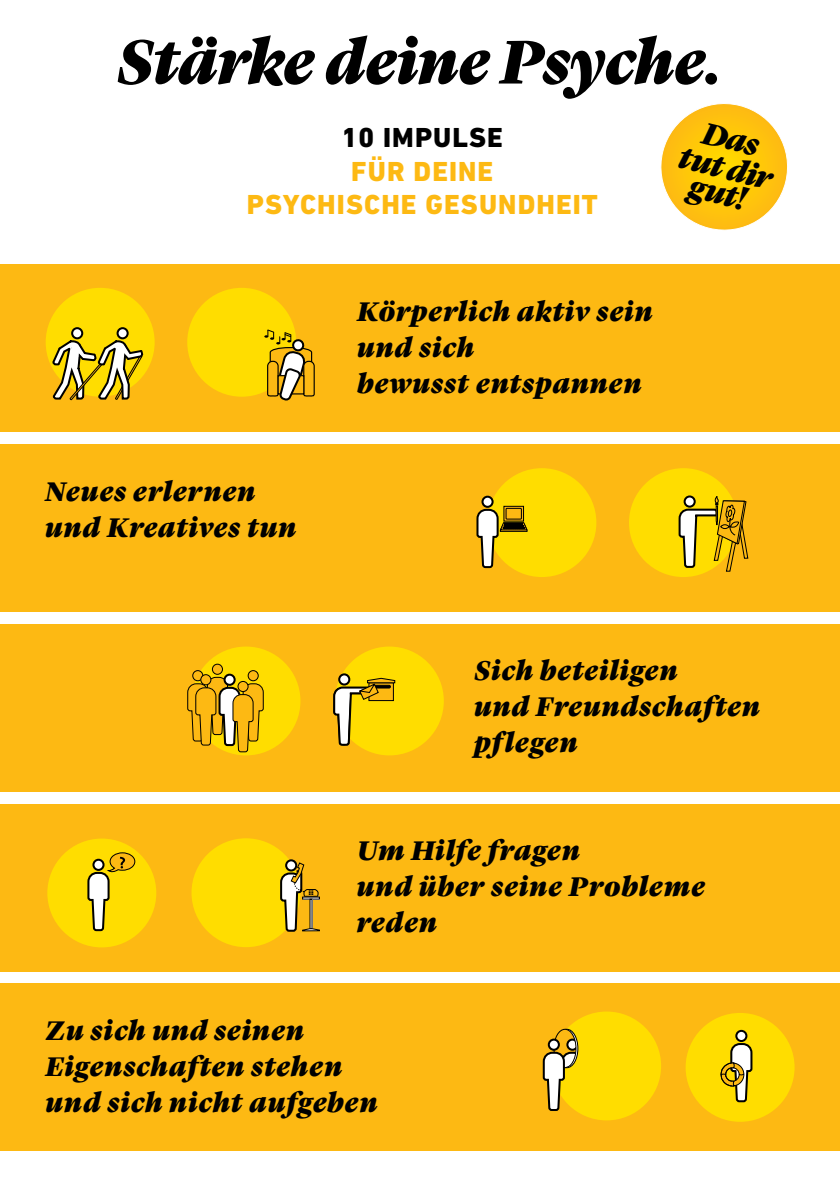
<style>
.page{position:relative;width:840px;height:1191px;background:#fff}
.page>*{position:absolute;margin:0;border:0;box-sizing:border-box;transform-origin:0 0}
.t1{font:italic 900 64px "Lyon Display";color:#000}
.t2{font:italic 900 32px/29.2px "Lyon Display";color:#000;text-align:center}
.t3{font:italic 900 28px/36px "Lyon Display";letter-spacing:.04em;color:#000}
.t4{font:800 28px/33.6px "DIN Next LT Pro";letter-spacing:.04em;color:#fdb913;text-align:center}
.t5{font:800 28px "DIN Next LT Pro";letter-spacing:.04em;color:#000}
</style>
<div class="page">
<div style="left:0;top:264px;width:839px;height:168px;background:#fdb913"></div>
<div style="left:0;top:444px;width:839px;height:168px;background:#fdb913"></div>
<div style="left:0;top:624px;width:839px;height:167px;background:#fdb913"></div>
<div style="left:0;top:803px;width:839px;height:168px;background:#fdb913"></div>
<div style="left:0;top:983px;width:839px;height:168px;background:#fdb913"></div>
<svg style="left:661px;top:103px;width:127px;height:128px"></svg>
<div style="left:46px;top:288px;width:108px;height:109px;background:#fd0;border-radius:50%"></div>
<svg style="left:51px;top:327px;width:92px;height:74px"></svg>
<div style="left:187px;top:288px;width:109px;height:109px;background:#fd0;border-radius:50%"></div>
<svg style="left:264px;top:329px;width:51px;height:71px"></svg>
<div style="left:487px;top:468px;width:109px;height:109px;background:#fd0;border-radius:50%"></div>
<div style="left:628px;top:468px;width:109px;height:109px;background:#fd0;border-radius:50%"></div>
<div style="left:482px;top:497px;width:10px;height:10px;background:#fff;border-radius:50%"></div>
<div style="left:481px;top:496px;width:12px;height:12px;border:2px solid #000;border-radius:50%"></div>
<svg style="left:476px;top:505px;width:52px;height:64px"></svg>
<svg style="left:678px;top:494px;width:70px;height:78px"></svg>
<div style="left:191px;top:646px;width:109px;height:109px;background:#fd0;border-radius:50%"></div>
<div style="left:248px;top:670px;width:10px;height:11px;background:#fdb913;border-radius:50%"></div>
<div style="left:247px;top:670px;width:11px;height:11px;border:1px solid #000;border-radius:50%"></div>
<div style="left:212px;top:664px;width:10px;height:10px;background:#fdb913;border-radius:50%"></div>
<div style="left:212px;top:663px;width:11px;height:12px;border:1px solid #000;border-radius:50%"></div>
<div style="left:193px;top:670px;width:10px;height:11px;background:#fdb913;border-radius:50%"></div>
<div style="left:192px;top:670px;width:11px;height:11px;border:1px solid #000;border-radius:50%"></div>
<div style="left:223px;top:673px;width:12px;height:13px;border:2px solid #000;border-radius:50%"></div>
<div style="left:200px;top:674px;width:11px;height:11px;border:1px solid #000;border-radius:50%"></div>
<svg style="left:187px;top:676px;width:77px;height:77px"></svg>
<div style="left:334px;top:646px;width:109px;height:109px;background:#fd0;border-radius:50%"></div>
<svg style="left:333px;top:672px;width:62px;height:75px"></svg>
<div style="left:552px;top:1011px;width:108px;height:109px;background:#fd0;border-radius:50%"></div>
<div style="left:191px;top:838px;width:109px;height:109px;background:#fd0;border-radius:50%"></div>
<div style="left:47px;top:838px;width:109px;height:109px;background:#fd0;border-radius:50%"></div>
<div style="left:685px;top:1013px;width:109px;height:108px;background:#fd0;border-radius:50%"></div>
<div style="left:736px;top:1030px;width:10px;height:11px;background:#fff;border-radius:50%"></div>
<div style="left:735px;top:1029px;width:12px;height:13px;border:2px solid #000;border-radius:50%"></div>
<svg style="left:720px;top:1043px;width:33px;height:60px"></svg>
<svg style="left:555px;top:1029px;width:22px;height:38px"></svg>
<div style="left:555px;top:1028px;width:23px;height:40px;border:1px solid #000;border-radius:50%"></div>
<svg style="left:553px;top:1029px;width:22px;height:38px"></svg>
<div style="left:553px;top:1028px;width:23px;height:40px;border:1px solid #000;border-radius:50%"></div>
<svg style="left:542px;top:1038px;width:33px;height:73px"></svg>
<svg style="left:87px;top:852px;width:48px;height:80px"></svg>
<svg style="left:280px;top:858px;width:40px;height:74px"></svg>
<h1 class="t1" style="left:117px;top:14px;width:607px">Stärke deine Psyche.</h1>
<p class="t5" style="left:341px;top:121px;width:163px">10 IMPULSE</p>
<p class="t4" style="left:247px;top:154px;width:352px">FÜR DEINE<br>PSYCHISCHE GESUNDHEIT</p>
<p class="t2" style="left:690px;top:111px;width:97px;rotate:14deg">Das tut dir</p>
<p class="t2" style="left:693px;top:169px;width:59px;rotate:14deg">gut!</p>
<p class="t3" style="left:45px;top:471px;width:252px">Neues erlernen und Kreatives tun</p>
<p class="t3" style="left:357px;top:291px;width:296px">Körperlich aktiv sein und sich<br>bewusst entspannen</p>
<p class="t3" style="left:474px;top:650px;width:287px">Sich beteiligen<br>und Freundschaften pflegen</p>
<p class="t3" style="left:357px;top:830px;width:349px">Um Hilfe fragen<br>und über seine Probleme reden</p>
<p class="t3" style="left:46px;top:1010px;width:333px">Zu sich und seinen<br>Eigenschaften stehen und sich nicht aufgeben</p>
</div>
